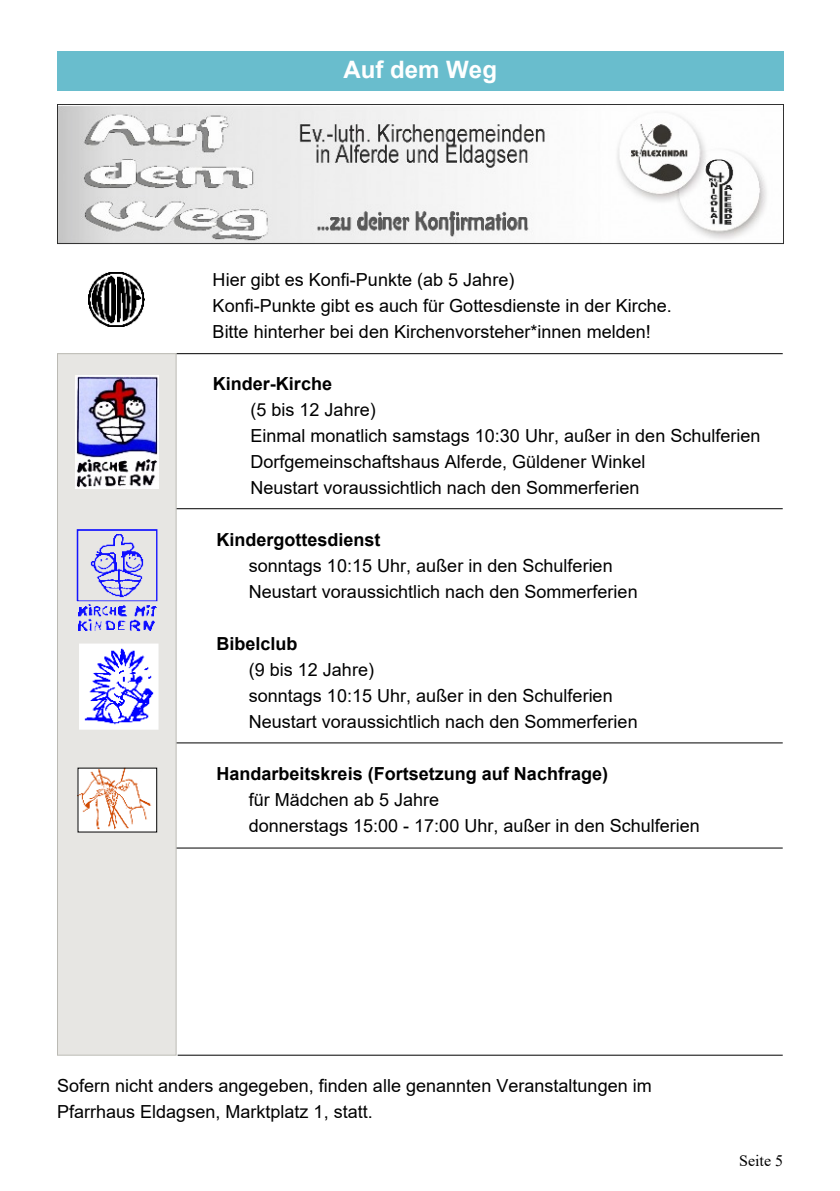
<style>
.page{position:relative;width:840px;height:1191px;background:#fff}
.page>*{position:absolute;margin:0;border:0;box-sizing:border-box;transform-origin:0 0}
.t1{font:700 24px "Arial";color:#fff}
.t2{font:18px/26px "Arial";color:#000}
.t3{font:700 18px "Arial";color:#000}
.t4{font:16px "Times New Roman";color:#000}
</style>
<div class="page">
<div style="left:57px;top:51px;width:726px;height:39px;background:#69bdcd"></div>
<div style="left:57px;top:354px;width:119px;height:701px;background:#e7e6e3"></div>
<div style="left:57px;top:353px;width:119px;height:702px;border:1px solid #bbbab4"></div>
<hr style="left:176px;top:353px;width:606px;height:1px;background:#000">
<hr style="left:176px;top:508px;width:606px;height:1px;background:#000">
<img style="left:89px;top:272px;width:56px;height:54px">
<hr style="left:176px;top:847px;width:606px;height:1px;background:#000">
<img style="left:79px;top:769px;width:76px;height:61px">
<img style="left:57px;top:104px;width:726px;height:140px">
<img style="left:77px;top:529px;width:80px;height:103px">
<img style="left:76px;top:375px;width:82px;height:113px">
<hr style="left:176px;top:742px;width:606px;height:1px;background:#000">
<img style="left:80px;top:643px;width:78px;height:87px">
<hr style="left:177px;top:1054px;width:605px;height:1px;background:#000">
<h1 class="t1" style="left:343px;top:61px;width:155px">Auf dem Weg</h1>
<p class="t2" style="left:212px;top:268px;width:460px">Hier gibt es Konfi-Punkte (ab 5 Jahre)<br>Konfi-Punkte gibt es auch für Gottesdienste in der Kirche.<br>Bitte hinterher bei den Kirchenvorsteher*innen melden!</p>
<p class="t3" style="left:213px;top:377px;width:121px">Kinder-Kirche</p>
<p class="t2" style="left:250px;top:398px;width:511px">(5 bis 12 Jahre)<br>Einmal monatlich samstags 10:30 Uhr, außer in den Schulferien Dorfgemeinschaftshaus Alferde, Güldener Winkel<br>Neustart voraussichtlich nach den Sommerferien</p>
<p class="t3" style="left:216px;top:533px;width:166px">Kindergottesdienst</p>
<p class="t2" style="left:248px;top:554px;width:390px">sonntags 10:15 Uhr, außer in den Schulferien<br>Neustart voraussichtlich nach den Sommerferien</p>
<p class="t3" style="left:216px;top:637px;width:83px">Bibelclub</p>
<p class="t2" style="left:248px;top:658px;width:390px">(9 bis 12 Jahre)<br>sonntags 10:15 Uhr, außer in den Schulferien<br>Neustart voraussichtlich nach den Sommerferien</p>
<p class="t3" style="left:216px;top:767px;width:393px">Handarbeitskreis (Fortsetzung auf Nachfrage)</p>
<p class="t2" style="left:248px;top:788px;width:452px">für Mädchen ab 5 Jahre<br>donnerstags 15:00 - 17:00 Uhr, außer in den Schulferien</p>
<p class="t2" style="left:57px;top:1074px;width:596px">Sofern nicht anders angegeben, finden alle genannten Veranstaltungen im<br>Pfarrhaus Eldagsen, Marktplatz 1, statt.</p>
<p class="t4" style="left:738px;top:1155px;width:45px">Seite 5</p>
</div>
